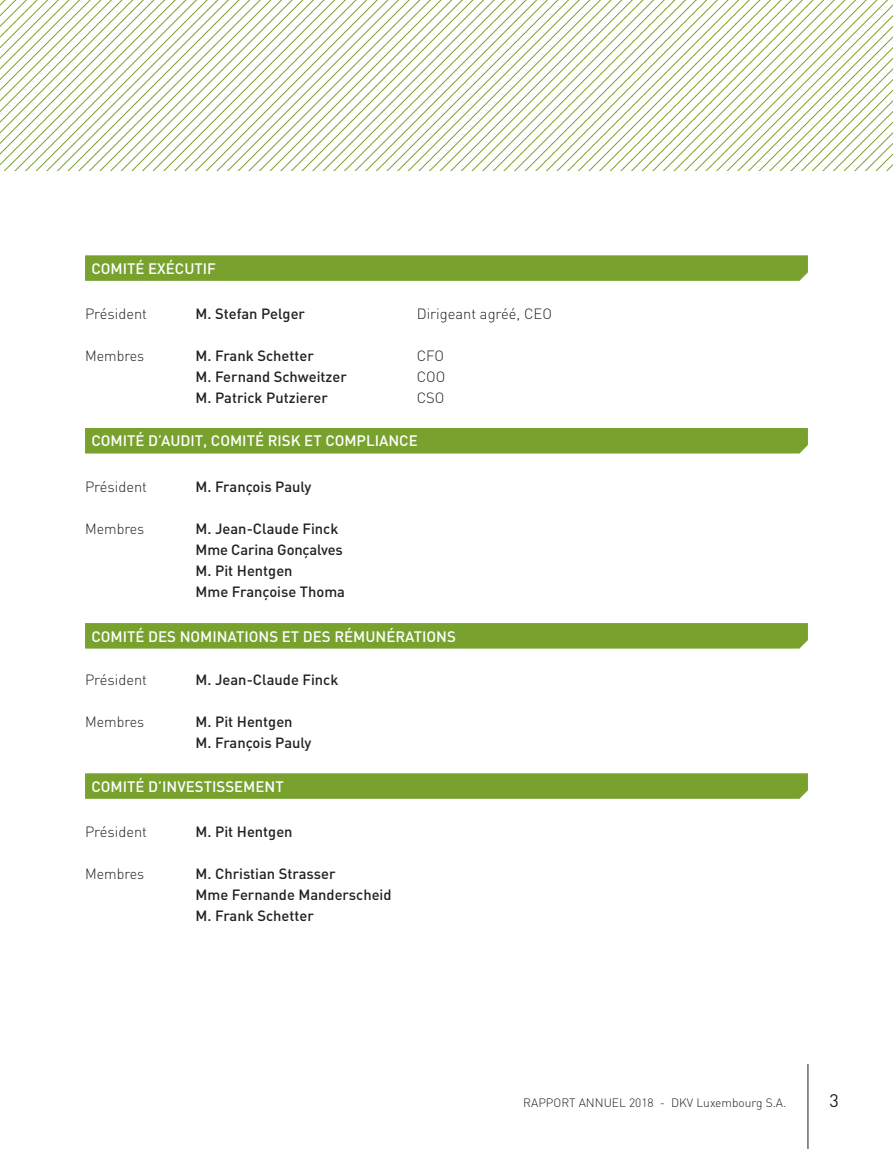
<style>
.page{position:relative;width:893px;height:1149px;background:#fff}
.page>*{position:absolute;margin:0;border:0;box-sizing:border-box;transform-origin:0 0}
.t1{font:18px "DIN Pro";color:#231f20}
.t2{font:500 15px "DIN Pro";color:#fff}
.t3{font:500 14.7px/21px "DIN Pro";color:#231f20}
.t4{font:300 14.7px "DIN Pro";color:#231f20}
.t5{font:300 12px "DIN Pro";color:#231f20}
</style>
<div class="page">
<svg style="left:0;top:157px;width:893px;height:11px"></svg>
<svg style="left:0;top:147px;width:893px;height:10px"></svg>
<svg style="left:0;top:136px;width:893px;height:11px"></svg>
<svg style="left:0;top:125px;width:893px;height:11px"></svg>
<svg style="left:0;top:115px;width:893px;height:10px"></svg>
<svg style="left:0;top:104px;width:893px;height:11px"></svg>
<svg style="left:0;top:93px;width:893px;height:11px"></svg>
<svg style="left:0;top:83px;width:893px;height:10px"></svg>
<svg style="left:0;top:72px;width:893px;height:11px"></svg>
<svg style="left:0;top:62px;width:893px;height:10px"></svg>
<svg style="left:0;top:51px;width:893px;height:11px"></svg>
<svg style="left:0;top:40px;width:893px;height:11px"></svg>
<svg style="left:0;top:0;width:893px;height:40px"></svg>
<hr style="left:807px;top:1063px;width:1px;height:85px;background:#231f20">
<svg style="left:85px;top:255px;width:723px;height:26px;background:#7aa331"></svg>
<div style="left:85px;top:428px;width:723px;height:25px;background:#78a22d"></div>
<div style="left:85px;top:623px;width:723px;height:25px;background:#78a22d"></div>
<div style="left:85px;top:773px;width:723px;height:25px;background:#78a22d"></div>
<p class="t2" style="left:91px;top:258px;width:126px">COMITÉ EXÉCUTIF</p>
<p class="t4" style="left:85px;top:303px;width:64px">Président</p>
<p class="t3" style="left:196px;top:302px;width:111px">M. Stefan Pelger</p>
<p class="t4" style="left:417px;top:303px;width:137px">Dirigeant agréé, CEO</p>
<p class="t4" style="left:85px;top:345px;width:61px">Membres</p>
<p class="t3" style="left:196px;top:344px;width:120px">M. Frank Schetter</p>
<p class="t4" style="left:417px;top:345px;width:29px">CFO</p>
<p class="t3" style="left:196px;top:365px;width:153px">M. Fernand Schweitzer</p>
<p class="t4" style="left:417px;top:366px;width:30px">COO</p>
<p class="t3" style="left:196px;top:386px;width:134px">M. Patrick Putzierer</p>
<p class="t4" style="left:417px;top:387px;width:29px">CSO</p>
<p class="t2" style="left:91px;top:431px;width:328px">COMITÉ D’AUDIT, COMITÉ RISK ET COMPLIANCE</p>
<p class="t4" style="left:85px;top:476px;width:64px">Président</p>
<p class="t3" style="left:196px;top:475px;width:117px">M. François Pauly</p>
<p class="t4" style="left:85px;top:518px;width:61px">Membres</p>
<p class="t3" style="left:196px;top:517px;width:151px">M. Jean-Claude Finck<br>Mme Carina Gonçalves<br>M. Pit Hentgen<br>Mme Françoise Thoma</p>
<p class="t2" style="left:91px;top:625px;width:366px">COMITÉ DES NOMINATIONS ET DES RÉMUNÉRATIONS</p>
<p class="t4" style="left:85px;top:669px;width:64px">Président</p>
<p class="t3" style="left:196px;top:668px;width:144px">M. Jean-Claude Finck</p>
<p class="t4" style="left:85px;top:711px;width:61px">Membres</p>
<p class="t3" style="left:196px;top:710px;width:117px">M. Pit Hentgen<br>M. François Pauly</p>
<p class="t2" style="left:91px;top:776px;width:194px">COMITÉ D’INVESTISSEMENT</p>
<p class="t4" style="left:85px;top:821px;width:64px">Président</p>
<p class="t3" style="left:196px;top:820px;width:99px">M. Pit Hentgen</p>
<p class="t4" style="left:85px;top:863px;width:61px">Membres</p>
<p class="t3" style="left:196px;top:862px;width:198px">M. Christian Strasser<br>Mme Fernande Manderscheid<br>M. Frank Schetter</p>
<p class="t5" style="left:523px;top:1094px;width:265px">RAPPORT ANNUEL 2018 - DKV Luxembourg S.A.</p>
<p class="t1" style="left:830px;top:1088px;width:11px">3</p>
</div>
